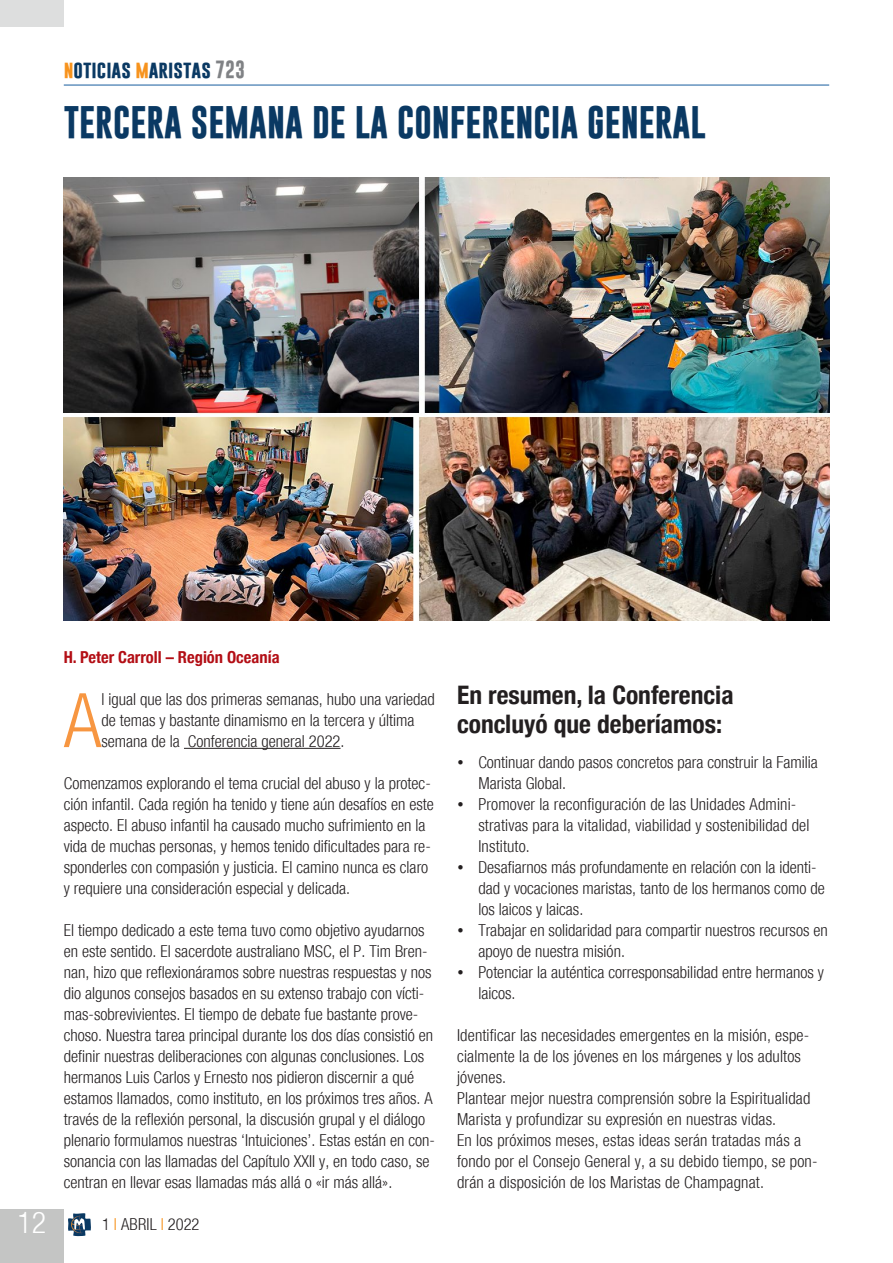
<style>
.page{position:relative;width:893px;height:1263px;background:#fff}
.page>*{position:absolute;margin:0;border:0;box-sizing:border-box;transform-origin:0 0}
.Normal__Web{font:300 condensed 75.3px "Helvetica Neue";color:#f79641}
.Titolo{font:700 33px "Gobold";color:#0a3963}
.t1{font:300 condensed 30px "Helvetica Neue";color:#fff}
.Heading_3{font:700 condensed 25.5px "Helvetica Neue";color:#231f20}
.t2{font:700 18px "Gobold";color:#0a3963}
.Normal__Web-2{font:300 condensed 16.5px/21px "Helvetica Neue";color:#231f20}
.Heading_3-2{font:700 condensed 16.5px "Helvetica Neue";color:#b30e15}
.s1{color:#f7931d}
.s2{color:#808285}
</style>
<div class="page">
<div style="left:0;top:1209px;width:64px;height:54px;background:#c4c5c4"></div>
<hr style="left:64px;top:85px;width:765px;height:1px;background:#175d9e">
<svg style="left:68px;top:1213px;width:23px;height:23px"></svg>
<div style="left:0;top:0;width:64px;height:27px;background:#dddede"></div>
<hr style="left:184px;top:748px;width:157px;height:1px;background:#231f20">
<img style="left:64px;top:177px;width:765px;height:444px">
<p class="t2" style="left:64px;top:57px;width:183px"><span class="s1">n</span>oticias <span class="s1">m</span>aristas <span class="s2">723</span></p>
<p class="Titolo" style="left:64px;top:101px;width:644px">TERCERA SEMANA DE LA CONFERENCIA GENERAL</p>
<h3 class="t1" style="left:17px;top:1205px;width:30px">12</h3>
<p class="Heading_3-2" style="left:64px;top:643px;width:217px">H. Peter Carroll – Región Oceanía</p>
<p class="Normal__Web" style="left:64px;top:677px;width:39px">A</p>
<p class="Normal__Web-2" style="left:102px;top:689px;width:335px">l igual que las dos primeras semanas, hubo una variedad de temas y bastante dinamismo en la tercera y última semana de la Conferencia general 2022.</p>
<p class="Normal__Web-2" style="left:64px;top:773px;width:371px">Comenzamos explorando el tema crucial del abuso y la protec&shy;ción infantil. Cada región ha tenido y tiene aún desafíos en este aspecto. El abuso infantil ha causado mucho sufrimiento en la vida de muchas personas, y hemos tenido dificultades para re&shy;sponderles con compasión y justicia. El camino nunca es claro y requiere una consideración especial y delicada.</p>
<p class="Normal__Web-2" style="left:64px;top:920px;width:373px">El tiempo dedicado a este tema tuvo como objetivo ayudarnos en este sentido. El sacerdote australiano MSC, el P. Tim Bren&shy;nan, hizo que reflexionáramos sobre nuestras respuestas y nos dio algunos consejos basados en su extenso trabajo con vícti&shy;mas-sobrevivientes. El tiempo de debate fue bastante prove&shy;choso. Nuestra tarea principal durante los dos días consistió en definir nuestras deliberaciones con algunas conclusiones. Los hermanos Luis Carlos y Ernesto nos pidieron discernir a qué estamos llamados, como instituto, en los próximos tres años. A través de la reflexión personal, la discusión grupal y el diálogo plenario formulamos nuestras ‘Intuiciones’. Estas están en con&shy;sonancia con las llamadas del Capítulo XXII y, en todo caso, se centran en llevar esas llamadas más allá o «ir más allá».</p>
<p class="Normal__Web-2" style="left:102px;top:1214px;width:99px">1 <span class="s1">I</span> ABRIL <span class="s1">I</span> 2022</p>
<p class="Heading_3" style="left:457px;top:674px;width:278px">En resumen, la Conferencia</p>
<p class="Heading_3" style="left:457px;top:702px;width:267px">concluyó que deberíamos:</p>
<p class="Normal__Web-2" style="left:478px;top:752px;width:341px;text-indent:-21px">• Continuar dando pasos concretos para construir la Familia<br>Marista Global.</p>
<p class="Normal__Web-2" style="left:478px;top:794px;width:333px;text-indent:-21px">• Promover la reconfiguración de las Unidades Admini&shy;strativas para la vitalidad, viabilidad y sostenibilidad del<br>Instituto.</p>
<p class="Normal__Web-2" style="left:478px;top:857px;width:348px;text-indent:-21px">• Desafiarnos más profundamente en relación con la identi&shy;dad y vocaciones maristas, tanto de los hermanos como de los laicos y laicas.</p>
<p class="Normal__Web-2" style="left:478px;top:920px;width:351px;text-indent:-21px">• Trabajar en solidaridad para compartir nuestros recursos en apoyo de nuestra misión.</p>
<p class="Normal__Web-2" style="left:478px;top:962px;width:347px;text-indent:-21px">• Potenciar la auténtica corresponsabilidad entre hermanos y laicos.</p>
<p class="Normal__Web-2" style="left:457px;top:1025px;width:362px">Identificar las necesidades emergentes en la misión, espe&shy;cialmente la de los jóvenes en los márgenes y los adultos jóvenes.<br>Plantear mejor nuestra comprensión sobre la Espiritualidad Marista y profundizar su expresión en nuestras vidas.<br>En los próximos meses, estas ideas serán tratadas más a fondo por el Consejo General y, a su debido tiempo, se pon&shy;drán a disposición de los Maristas de Champagnat.</p>
</div>
